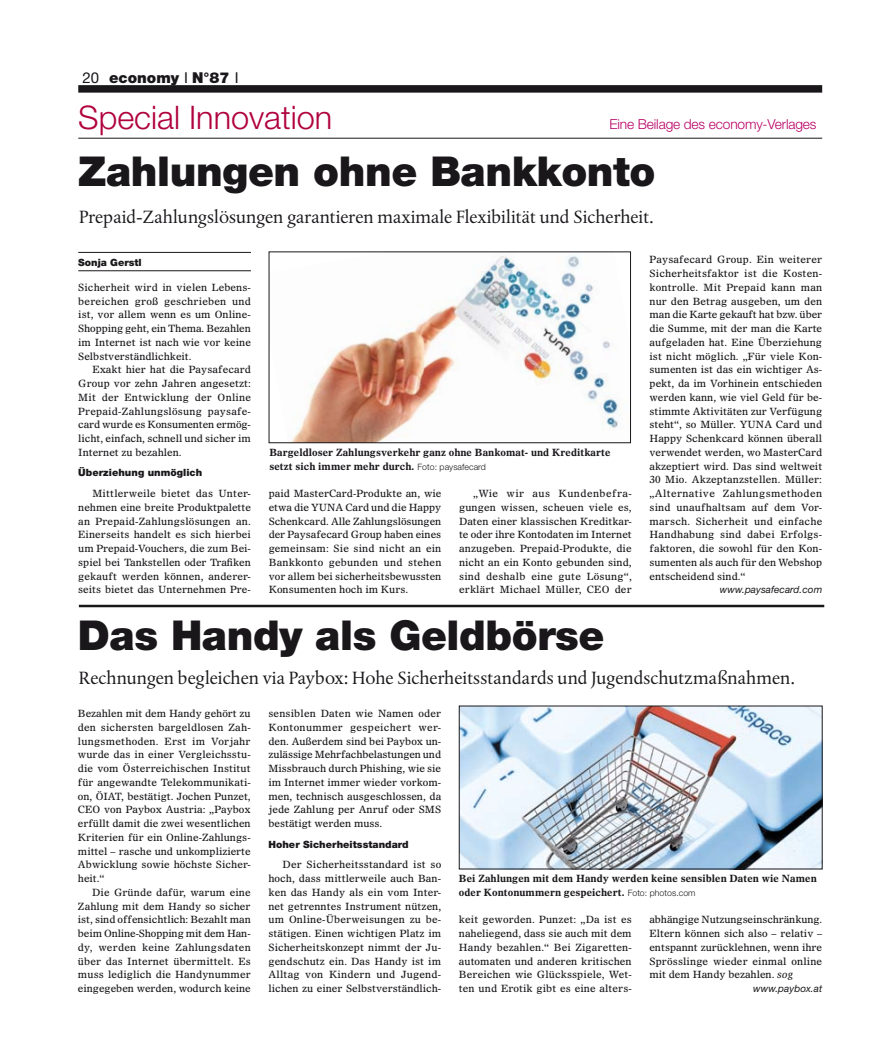
<style>
.page{position:relative;width:886px;height:1063px;background:#fff}
.page>*{position:absolute;margin:0;border:0;box-sizing:border-box;transform-origin:0 0}
.t1{font:900 41.25px "Helvetica Neue LT";letter-spacing:-.01em;color:#1a171b}
.t2{font:300 32.5px "Helvetica Neue LT";color:#b0003e}
.t3{font:18.75px "DTL Albertina ST";color:#1a171b}
.t4{font:900 15px "Helvetica Neue LT";color:#1a171b}
.t5{font:300 13.75px "Helvetica Neue LT";letter-spacing:-.01em;color:#b90065}
.t6{font:10px/13.8px "Olympian LT";letter-spacing:.005em;color:#1a171b;text-align:justify}
.t7{font:700 10px/13.8px "Olympian LT";color:#1a171b}
.t8{font:900 10px "Helvetica Neue LT";letter-spacing:.005em;color:#1a171b}
.t9{font:italic 10px "Helvetica Neue LT";letter-spacing:.005em;color:#1a171b}
.s1{font-weight:400}
.s2{font-family:"Helvetica Neue LT";font-weight:300;font-size:8.75px}
.s3{font-style:italic}
</style>
<div class="page">
<div style="left:78px;top:85px;width:744px;height:8px;background:#1a171b"></div>
<hr style="left:78px;top:138px;width:744px;height:1px;background:#1a171b">
<hr style="left:78px;top:252px;width:173px;height:1px;background:#1a171b">
<hr style="left:78px;top:270px;width:173px;height:1px;background:#1a171b">
<hr style="left:79px;top:605px;width:745px;height:2px;background:#1a171b">
<img style="left:291px;top:255px;width:328px;height:186px">
<div style="left:269px;top:252px;width:362px;height:191px;border:1px solid #1a171b"></div>
<img style="left:461px;top:708px;width:359px;height:159px">
<h3 class="t4" style="left:82px;top:68px;width:158px"><span class="s1">20</span> economy <span class="s1">I</span> N°87 <span class="s1">I</span></h3>
<h2 class="t2" style="left:78px;top:98px;width:256px">Special Innovation</h2>
<h3 class="t5" style="left:609px;top:116px;width:209px">Eine Beilage des economy-Verlages</h3>
<h1 class="t1" style="left:78px;top:147px;width:579px">Zahlungen ohne Bankkonto</h1>
<h3 class="t3" style="left:79px;top:205px;width:576px">Prepaid-Zahlungslösungen garantieren maximale Flexibilität und Sicherheit.</h3>
<p class="t8" style="left:78px;top:256px;width:65px">Sonja Gerstl</p>
<p class="t6" style="left:78px;top:280px;width:174px">Sicherheit wird in vielen Lebens&shy;bereichen groß geschrieben und ist, vor allem wenn es um Online-Shopping geht, ein Thema. Bezahlen im Internet ist nach wie vor keine Selbstverständlichkeit.</p>
<p class="t6" style="left:78px;top:363px;width:174px;text-indent:14px">Exakt hier hat die Paysafecard Group vor zehn Jahren angesetzt:<br>Mit der Entwicklung der Online Prepaid-Zahlungslösung paysafe&shy;card wurde es Konsumenten ermög&shy;licht, einfach, schnell und sicher im Internet zu bezahlen.</p>
<p class="t8" style="left:78px;top:467px;width:125px">Überziehung unmöglich</p>
<p class="t6" style="left:78px;top:486px;width:174px;text-indent:14px">Mittlerweile bietet das Unter&shy;nehmen eine breite Produktpalette an Prepaid-Zahlungslösungen an.<br>Einerseits handelt es sich hierbei um Prepaid-Vouchers, die zum Bei&shy;spiel bei Tankstellen oder Trafiken gekauft werden können, anderer&shy;seits bietet das Unternehmen Pre-</p>
<p class="t6" style="left:269px;top:486px;width:174px">paid MasterCard-Produkte an, wie etwa die YUNA Card und die Happy Schenkcard. Alle Zahlungslösungen der Paysafecard Group haben eines gemeinsam: Sie sind nicht an ein Bankkonto gebunden und stehen vor allem bei sicherheitsbewussten Konsumenten hoch im Kurs.</p>
<p class="t6" style="left:459px;top:486px;width:174px;text-indent:14px">„Wie wir aus Kundenbefra&shy;gungen wissen, scheuen viele es, Daten einer klassischen Kreditkar&shy;te oder ihre Kontodaten im Internet anzugeben. Prepaid-Produkte, die nicht an ein Konto gebunden sind, sind deshalb eine gute Lösung“, erklärt Michael Müller, CEO der</p>
<p class="t6" style="left:649px;top:253px;width:174px">Paysafecard Group. Ein weiterer Sicherheitsfaktor ist die Kosten&shy;kontrolle. Mit Prepaid kann man nur den Betrag ausgeben, um den man die Karte gekauft hat bzw. über die Summe, mit der man die Karte aufgeladen hat. Eine Überziehung ist nicht möglich. „Für viele Kon&shy;sumenten ist das ein wichtiger As&shy;pekt, da im Vorhinein entschieden werden kann, wie viel Geld für be&shy;stimmte Aktivitäten zur Verfügung steht“, so Müller. YUNA Card und Happy Schenkcard können überall verwendet werden, wo MasterCard akzeptiert wird. Das sind weltweit 30 Mio. Akzeptanzstellen. Müller: „Alternative Zahlungsmethoden sind unaufhaltsam auf dem Vor&shy;marsch. Sicherheit und einfache Handhabung sind dabei Erfolgs&shy;faktoren, die sowohl für den Kon&shy;sumenten als auch für den Webshop entscheidend sind.“</p>
<p class="t9" style="left:720px;top:584px;width:104px">www.paysafecard.com</p>
<p class="t7" style="left:269px;top:445px;width:343px">Bargeldloser Zahlungsverkehr ganz ohne Bankomat- und Kreditkarte setzt sich immer mehr durch. <span class="s2">Foto: paysafecard</span></p>
<h1 class="t1" style="left:78px;top:611px;width:528px">Das Handy als Geldbörse</h1>
<h3 class="t3" style="left:79px;top:666px;width:717px">Rechnungen begleichen via Paybox: Hohe Sicherheitsstandards und Jugendschutzmaßnahmen.</h3>
<p class="t6" style="left:78px;top:706px;width:174px">Bezahlen mit dem Handy gehört zu den sichersten bargeldlosen Zah&shy;lungsmethoden. Erst im Vorjahr wurde das in einer Vergleichsstu&shy;die vom Österreichischen Institut für angewandte Telekommunikati&shy;on, ÖIAT, bestätigt. Jochen Punzet, CEO von Paybox Austria: „Paybox erfüllt damit die zwei wesentlichen Kriterien für ein Online-Zahlungs&shy;mittel – rasche und unkomplizierte Abwicklung sowie höchste Sicher&shy;heit.“</p>
<p class="t6" style="left:78px;top:885px;width:174px;text-indent:14px">Die Gründe dafür, warum eine Zahlung mit dem Handy so sicher ist, sind offensichtlich: Bezahlt man beim Online-Shopping mit dem Han&shy;dy, werden keine Zahlungsdaten über das Internet übermittelt. Es muss lediglich die Handynummer eingegeben werden, wodurch keine</p>
<p class="t6" style="left:268px;top:706px;width:174px">sensiblen Daten wie Namen oder Kontonummer gespeichert wer&shy;den. Außerdem sind bei Paybox un&shy;zulässige Mehrfachbelastungen und Missbrauch durch Phishing, wie sie im Internet immer wieder vorkom&shy;men, technisch ausgeschlossen, da jede Zahlung per Anruf oder SMS bestätigt werden muss.</p>
<p class="t8" style="left:268px;top:838px;width:142px">Hoher Sicherheitsstandard</p>
<p class="t6" style="left:268px;top:858px;width:174px;text-indent:14px">Der Sicherheitsstandard ist so hoch, dass mittlerweile auch Ban&shy;ken das Handy als ein vom Inter&shy;net getrenntes Instrument nützen, um Online-Überweisungen zu be&shy;stätigen. Einen wichtigen Platz im Sicherheitskonzept nimmt der Ju&shy;gendschutz ein. Das Handy ist im Alltag von Kindern und Jugend&shy;lichen zu einer Selbstverständlich-</p>
<p class="t7" style="left:459px;top:871px;width:359px">Bei Zahlungen mit dem Handy werden keine sensiblen Daten wie Namen oder Kontonummern gespeichert. <span class="s2">Foto: photos.com</span></p>
<p class="t6" style="left:459px;top:913px;width:174px">keit geworden. Punzet: „Da ist es naheliegend, dass sie auch mit dem Handy bezahlen.“ Bei Zigaretten&shy;automaten und anderen kritischen Bereichen wie Glücksspiele, Wet&shy;ten und Erotik gibt es eine alters-</p>
<p class="t6" style="left:649px;top:913px;width:174px">abhängige Nutzungseinschränkung.<br>Eltern können sich also – relativ – entspannt zurücklehnen, wenn ihre Sprösslinge wieder einmal online mit dem Handy bezahlen. <span class="s3">sog</span></p>
<p class="t9" style="left:753px;top:983px;width:70px">www.paybox.at</p>
</div>
